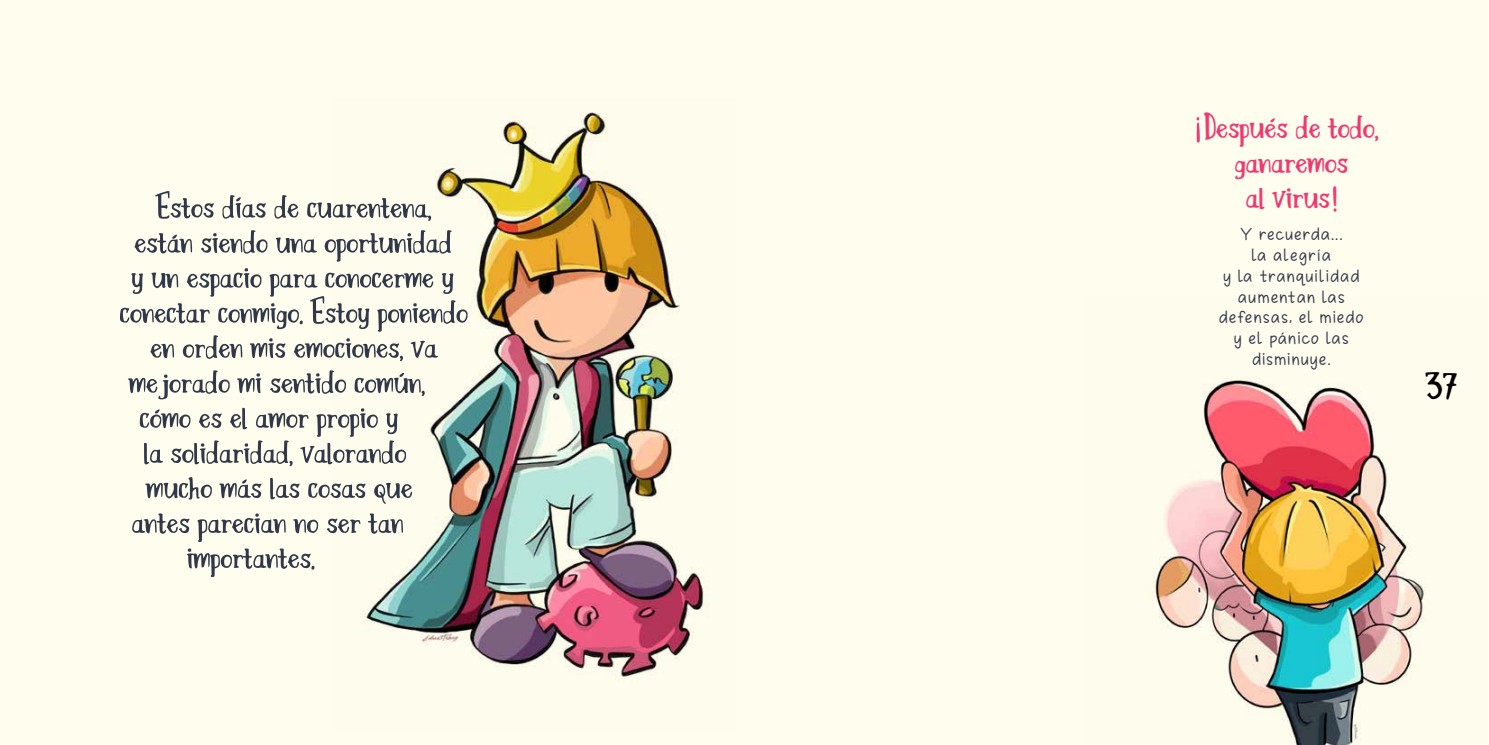
<style>
.page{position:relative;width:1489px;height:745px;background:#fff}
.page>*{position:absolute;margin:0;border:0;box-sizing:border-box;transform-origin:0 0}
.t1{font:40.5px "Fable Bug";color:#000}
.t2{font:31.25px/35px "Fable Bug";color:#ef3a71;text-align:center}
.t3{font:18.12px/20.8px "Alongside";letter-spacing:.015em;color:#30384a;text-align:center}
</style>
<div class="page">
<div style="left:0;top:0;width:1488px;height:744px;background:#fffdee"></div>
<img style="left:337px;top:112px;width:372px;height:565px">
<svg style="left:187px;top:548px;width:127px;height:28px"></svg>
<svg style="left:132px;top:513px;width:271px;height:28px"></svg>
<svg style="left:120px;top:268px;width:347px;height:93px"></svg>
<img style="left:1145px;top:378px;width:280px;height:366px">
<svg style="left:135px;top:230px;width:316px;height:31px"></svg>
<svg style="left:155px;top:191px;width:276px;height:30px"></svg>
<svg style="left:128px;top:370px;width:296px;height:29px"></svg>
<svg style="left:140px;top:407px;width:266px;height:59px"></svg>
<svg style="left:145px;top:476px;width:267px;height:27px"></svg>
<svg style="left:1270px;top:118px;width:4px;height:4px"></svg>
<svg style="left:1196px;top:117px;width:3px;height:25px"></svg>
<h2 class="t2" style="left:1203px;top:111px;width:176px">Despues de todo, ganaremos<br>al virus!</h2>
<p class="t3" style="left:1218px;top:224px;width:147px">Y recuerda...<br>la alegría<br>y la tranquilidad aumentan las defensas, el miedo y el pánico las disminuye.</p>
<h1 class="t1" style="left:1424px;top:364px;width:34px">37</h1>
</div>
